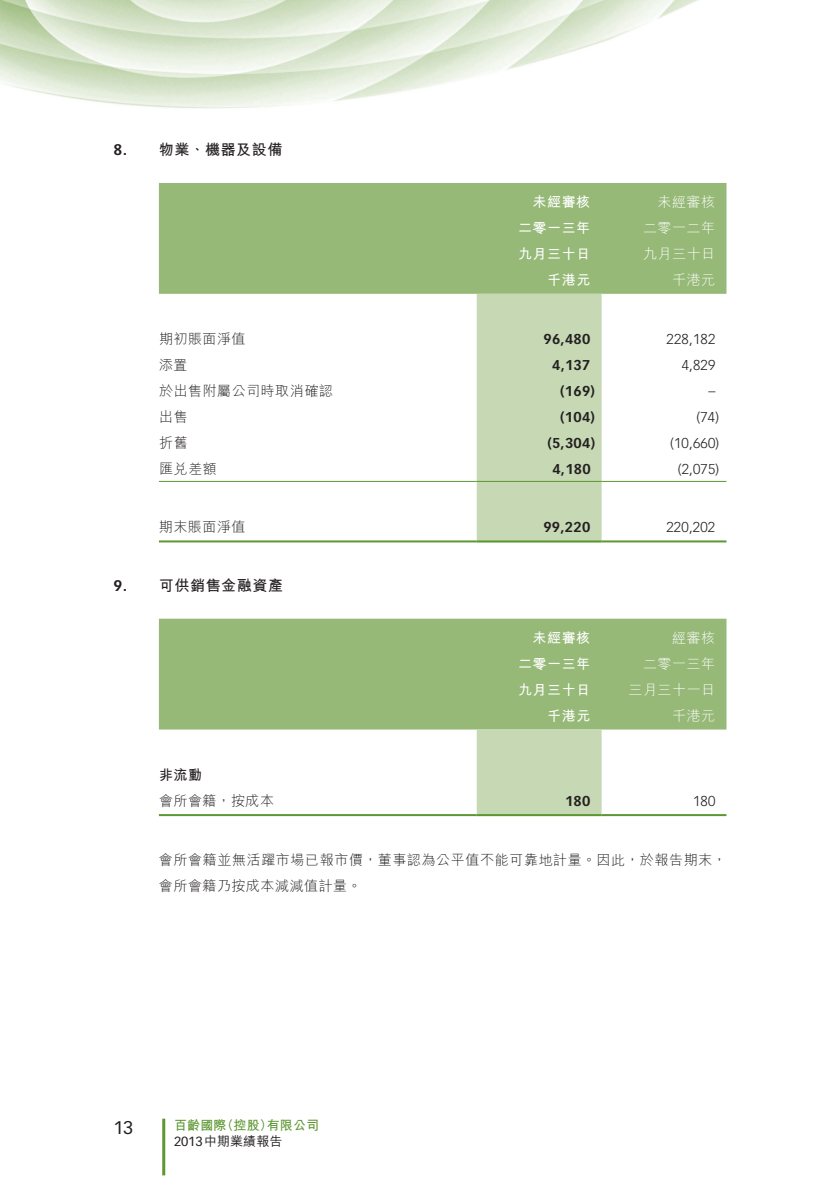
<style>
.page{position:relative;width:840px;height:1191px;background:#fff}
.page>*{position:absolute;margin:0;border:0;box-sizing:border-box;transform-origin:0 0}
.t1{font:18px "Vectora LT Std";color:#231f20}
.t2{font:700 15px "M Hei HK";letter-spacing:.04em;color:#231f20}
.t3{font:700 15px "Vectora LT Std";color:#231f20}
.t4{font:300 14px/26px "M Hei HK";letter-spacing:.035em;color:#231f20}
.t5{font:300 14px "Vectora LT Std";letter-spacing:.015em;color:#231f20}
.t6{font:700 14px "Vectora LT Std";letter-spacing:.02em;color:#231f20}
.t7{font:300 14px/26px "M Hei HK";letter-spacing:.035em;color:#fff;text-align:right}
.t8{font:700 14px/26px "M Hei HK";letter-spacing:.04em;color:#fff;text-align:justify}
.t9{font:700 14px "M Hei HK";color:#231f20}
.t10{font:500 13px/16px "M Hei HK";letter-spacing:.005em;color:#231f20}
.t11{font:700 13px "M Hei HK";letter-spacing:.005em;color:#5c9731}
.s1{font-weight:700;color:#5c9731}
.s2{font-family:"Vectora LT Std";font-weight:400}
</style>
<div class="page">
<img style="left:0;top:0;width:727px;height:1176px">
<hr style="left:162px;top:1118px;width:3px;height:57px;background:#5c9731">
<div style="left:159px;top:183px;width:567px;height:111px;background:#96b977"></div>
<div style="left:476px;top:294px;width:125px;height:246px;background:#c6d8b4"></div>
<hr style="left:159px;top:481px;width:317px;height:1px;background:#5c9731">
<hr style="left:476px;top:481px;width:125px;height:1px;background:#5c9731">
<hr style="left:601px;top:481px;width:125px;height:1px;background:#5c9731">
<hr style="left:159px;top:540px;width:317px;height:2px;background:#5c9731">
<hr style="left:476px;top:540px;width:125px;height:2px;background:#5c9731">
<hr style="left:601px;top:540px;width:125px;height:2px;background:#5c9731">
<div style="left:159px;top:618px;width:567px;height:111px;background:#96b977"></div>
<div style="left:476px;top:729px;width:125px;height:85px;background:#c6d8b4"></div>
<hr style="left:159px;top:814px;width:317px;height:2px;background:#5c9731">
<hr style="left:476px;top:814px;width:125px;height:2px;background:#5c9731">
<hr style="left:601px;top:814px;width:125px;height:2px;background:#5c9731">
<p class="t3" style="left:113px;top:141px;width:15px">8.</p>
<p class="t3" style="left:113px;top:576px;width:15px">9.</p>
<p class="t2" style="left:159px;top:139px;width:125px">物業、機器及設備</p>
<p class="t8" style="left:518px;top:188px;width:74px;text-indent:15px">未經審核二零一三年九月三十日</p>
<p class="t8" style="left:547px;top:266px;width:45px">千港元</p>
<p class="t7" style="left:657px;top:189px;width:59px">未經審核</p>
<p class="t7" style="left:642px;top:215px;width:74px">二零一二年九月三十日千港元</p>
<p class="t4" style="left:159px;top:326px;width:88px">期初賬面淨值</p>
<p class="t6" style="left:543px;top:330px;width:48px">96,480</p>
<p class="t5" style="left:666px;top:331px;width:50px">228,182</p>
<p class="t4" style="left:159px;top:352px;width:30px">添置</p>
<p class="t6" style="left:552px;top:356px;width:40px">4,137</p>
<p class="t5" style="left:681px;top:357px;width:35px">4,829</p>
<p class="t4" style="left:159px;top:378px;width:175px">於出售附屬公司時取消確認</p>
<p class="t6" style="left:560px;top:382px;width:36px">)169(</p>
<p class="t5" style="left:708px;top:383px;width:8px">–</p>
<p class="t4" style="left:159px;top:404px;width:30px">出售</p>
<p class="t6" style="left:560px;top:408px;width:36px">)104(</p>
<p class="t5" style="left:696px;top:409px;width:24px">)74(</p>
<p class="t4" style="left:159px;top:430px;width:30px">折舊</p>
<p class="t6" style="left:547px;top:434px;width:49px">)5,304(</p>
<p class="t5" style="left:670px;top:435px;width:50px">)10,660(</p>
<p class="t4" style="left:159px;top:456px;width:59px">匯兌差額</p>
<p class="t6" style="left:552px;top:460px;width:40px">4,180</p>
<p class="t5" style="left:677px;top:461px;width:43px">)2,075(</p>
<p class="t4" style="left:159px;top:514px;width:88px">期末賬面淨值</p>
<p class="t6" style="left:543px;top:518px;width:48px">99,220</p>
<p class="t5" style="left:666px;top:519px;width:50px">220,202</p>
<p class="t2" style="left:159px;top:574px;width:125px">可供銷售金融資產</p>
<p class="t8" style="left:518px;top:623px;width:74px;text-indent:15px">未經審核二零一三年九月三十日</p>
<p class="t8" style="left:547px;top:701px;width:45px">千港元</p>
<p class="t7" style="left:671px;top:624px;width:45px">經審核</p>
<p class="t7" style="left:628px;top:650px;width:88px">二零一三年三月三十一日千港元</p>
<p class="t9" style="left:159px;top:764px;width:45px">非流動</p>
<p class="t4" style="left:159px;top:787px;width:116px">會所會籍，按成本</p>
<p class="t6" style="left:564px;top:792px;width:27px">180</p>
<p class="t5" style="left:692px;top:792px;width:24px">180</p>
<p class="t4" style="left:159px;top:846px;width:568px">會所會籍並無活躍市場已報市價，董事認為公平值不能可靠地計量。因此，於報告期末，會所會籍乃按成本減減值計量。</p>
<p class="t1" style="left:113px;top:1116px;width:21px">13</p>
<p class="t11" style="left:221px;top:1116px;width:53px">（控股）</p>
<p class="t10" style="left:174px;top:1116px;width:110px"><span class="s1">百齡國際<br></span><span class="s2">2013</span>中期業績報告</p>
<p class="t11" style="left:267px;top:1116px;width:54px">有限公司</p>
</div>
